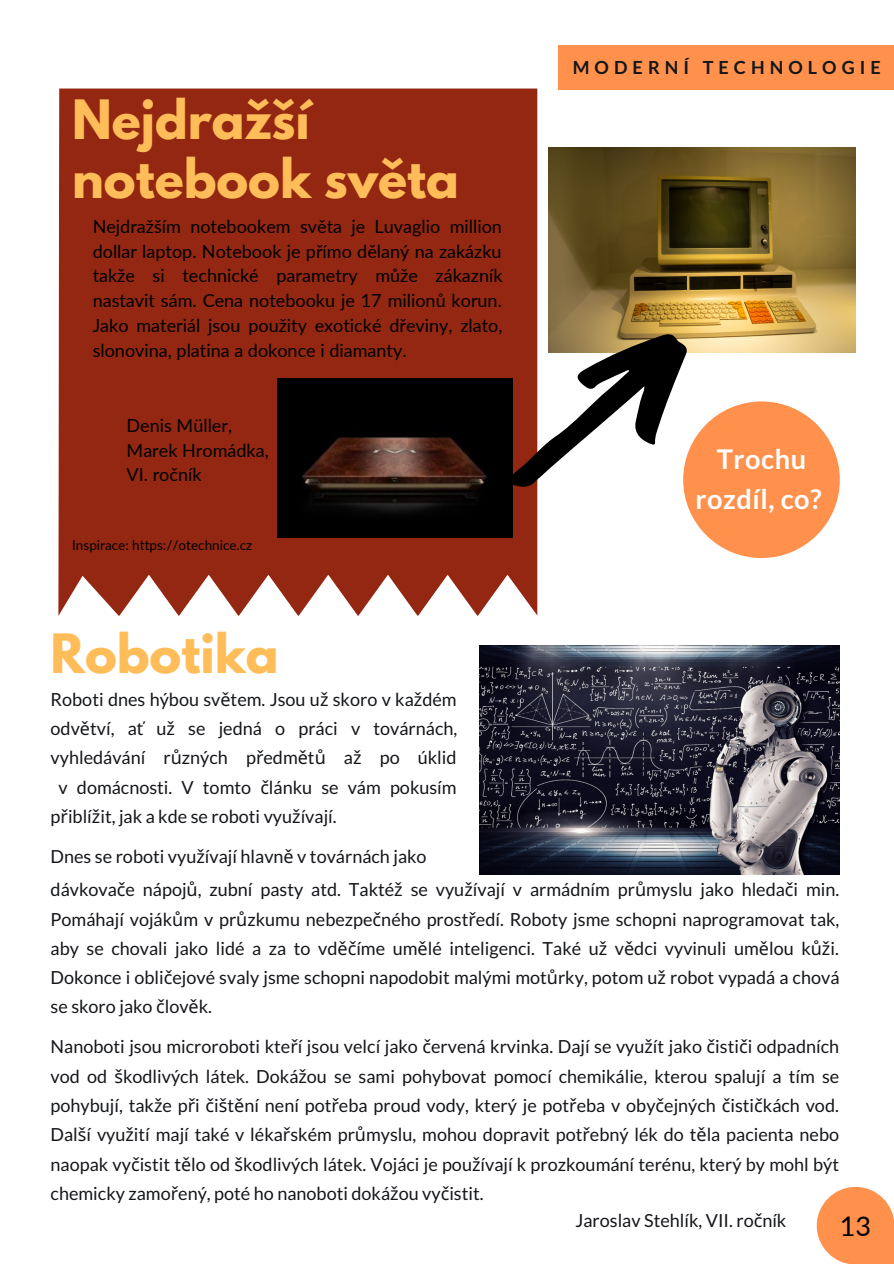
<style>
.page{position:relative;width:894px;height:1264px;background:#fff}
.page>*{position:absolute;margin:0;border:0;box-sizing:border-box;transform-origin:0 0}
.t1{font:700 48px/59.7px "League Spartan";color:#ffbd59}
.t2{font:700 27.15px/40.5px "Lato";letter-spacing:.02em;color:#fff;text-align:center}
.t3{font:27px "Lato";color:#000}
.t4{font:18px/29.2px "Lato";color:#14161a;text-align:justify}
.t5{font:18px/24.8px "Lato";color:#000;text-align:justify}
.t6{font:700 18px "Lato";letter-spacing:.28em;color:#14161a}
.t7{font:13.5px "Lato";color:#000}
.s1{font-family:"Noto Sans"}
</style>
<div class="page">
<div style="left:558px;top:46px;width:335px;height:44px;background:#ff914d"></div>
<svg style="left:816px;top:1186px;width:77px;height:77px"></svg>
<img style="left:479px;top:645px;width:360px;height:229px">
<div style="left:58px;top:88px;width:479px;height:527px;background:#932712"></div>
<img style="left:278px;top:378px;width:234px;height:159px">
<div style="left:683px;top:401px;width:156px;height:157px;background:#ff914d;border-radius:50%"></div>
<img style="left:548px;top:147px;width:306px;height:205px">
<svg style="left:479px;top:311px;width:243px;height:219px"></svg>
<h1 class="t1" style="left:72px;top:95px;width:388px">Nejdražší notebook světa</h1>
<p class="t5" style="left:93px;top:213px;width:411px">Nejdražším notebookem světa je Luvaglio million dollar laptop. Notebook je přímo dělaný na zakázku takže si technické parametry může zákazník nastavit sám. Cena notebooku je 17 milionů korun.<br>Jako materiál jsou použity exotické dřeviny, zlato, slonovina, platina a dokonce i diamanty.</p>
<p class="t5" style="left:126px;top:412px;width:144px;text-align:left">Denis Müller,<br>Marek Hromádka,<br>VI. ročník</p>
<p class="t7" style="left:72px;top:536px;width:182px">Inspirace: https://otechnice.cz</p>
<h1 class="t1" style="left:51px;top:629px;width:229px">Robotika</h1>
<p class="t4" style="left:51px;top:684px;width:407px">Roboti dnes hýbou sv<span class="s1">ě</span>tem. Jsou u<span class="s1">ž</span> skoro v ka<span class="s1">ž</span>dém</p>
<p class="t4" style="left:51px;top:713px;width:408px">odv<span class="s1">ě</span>tví, a<span class="s1">ť</span> u<span class="s1">ž</span> se jedná o práci v továrnách,</p>
<p class="t4" style="left:51px;top:742px;width:407px">vyhledávání r<span class="s1">ů</span>zných p<span class="s1">ř</span>edm<span class="s1">ě</span>t<span class="s1">ů</span> a<span class="s1">ž</span> po úklid</p>
<p class="t4" style="left:59px;top:772px;width:399px">v domácnosti. V tomto <span class="s1">č</span>lánku se vám pokusím</p>
<p class="t4" style="left:51px;top:801px;width:287px">p<span class="s1">ř</span>iblí<span class="s1">ž</span>it, jak a kde se roboti vyu<span class="s1">ž</span>ívají.</p>
<p class="t6" style="left:572px;top:56px;width:309px">MODERNÍ TECHNOLOGIE</p>
<h2 class="t2" style="left:695px;top:438px;width:128px">Trochu rozdíl, co?</h2>
<p class="t4" style="left:51px;top:838px;width:790px;line-height:33.6px">Dnes se roboti vyu<span class="s1">ž</span>ívají hlavn<span class="s1">ě</span> v továrnách jako<br>dávkova<span class="s1">č</span>e nápoj<span class="s1">ů</span>, zubní pasty atd. Takté<span class="s1">ž</span> se vyu<span class="s1">ž</span>ívají v armádním pr<span class="s1">ů</span>myslu jako hleda<span class="s1">č</span>i min.</p>
<p class="t4" style="left:51px;top:903px;width:790px">Pomáhají voják<span class="s1">ů</span>m v pr<span class="s1">ů</span>zkumu nebezpe<span class="s1">č</span>ného prost<span class="s1">ř</span>edí. Roboty jsme schopni naprogramovat tak, aby se chovali jako lidé a za to vd<span class="s1">ěč</span>íme um<span class="s1">ě</span>lé inteligenci. Také u<span class="s1">ž</span> v<span class="s1">ě</span>dci vyvinuli um<span class="s1">ě</span>lou k<span class="s1">ůž</span>i.<br>Dokonce i obli<span class="s1">č</span>ejové svaly jsme schopni napodobit malými mot<span class="s1">ů</span>rky, potom u<span class="s1">ž</span> robot vypadá a chová se skoro jako <span class="s1">č</span>lov<span class="s1">ě</span>k.</p>
<p class="t4" style="left:51px;top:1031px;width:790px">Nanoboti jsou microroboti kte<span class="s1">ř</span>í jsou velcí jako <span class="s1">č</span>ervená krvinka. Dají se vyu<span class="s1">ž</span>ít jako <span class="s1">č</span>isti<span class="s1">č</span>i odpadních vod od <span class="s1">š</span>kodlivých látek. Doká<span class="s1">ž</span>ou se sami pohybovat pomocí chemikálie, kterou spalují a tím se pohybují, tak<span class="s1">ž</span>e p<span class="s1">ř</span>i <span class="s1">č</span>i<span class="s1">š</span>t<span class="s1">ě</span>ní není pot<span class="s1">ř</span>eba proud vody, který je pot<span class="s1">ř</span>eba v oby<span class="s1">č</span>ejných <span class="s1">č</span>isti<span class="s1">č</span>kách vod.<br>Dal<span class="s1">š</span>í vyu<span class="s1">ž</span>ití mají také v léka<span class="s1">ř</span>ském pr<span class="s1">ů</span>myslu, mohou dopravit pot<span class="s1">ř</span>ebný lék do t<span class="s1">ě</span>la pacienta nebo naopak vy<span class="s1">č</span>istit t<span class="s1">ě</span>lo od <span class="s1">š</span>kodlivých látek. Vojáci je pou<span class="s1">ž</span>ívají k prozkoumání terénu, který by mohl být chemicky zamo<span class="s1">ř</span>ený, poté ho nanoboti doká<span class="s1">ž</span>ou vy<span class="s1">č</span>istit.</p>
<p class="t4" style="left:575px;top:1205px;width:212px">Jaroslav Stehlík, VII. ro<span class="s1">č</span>ník</p>
<h3 class="t3" style="left:839px;top:1209px;width:33px">13</h3>
</div>
